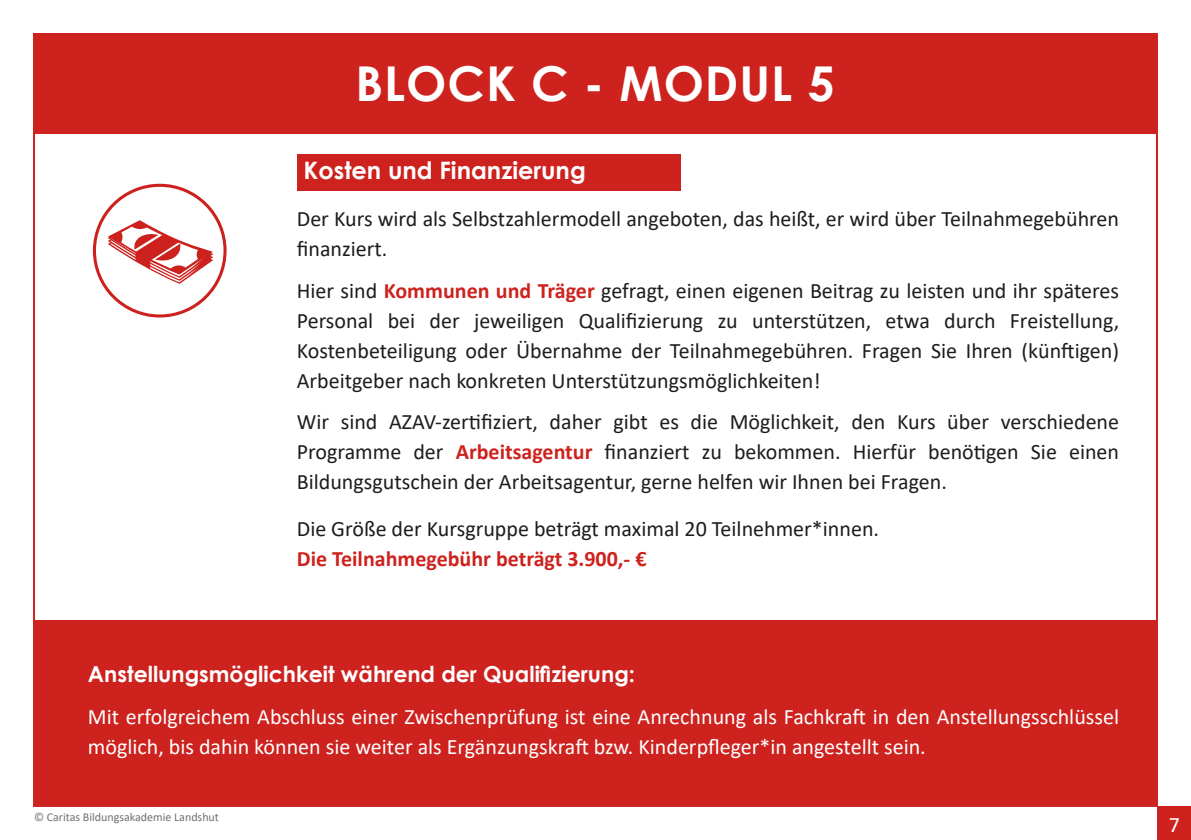
<style>
.page{position:relative;width:1191px;height:840px;background:#fff}
.page>*{position:absolute;margin:0;border:0;box-sizing:border-box;transform-origin:0 0}
.t1{font:700 48px "Century Gothic";letter-spacing:.02em;color:#fff}
.t2{font:700 24px "Century Gothic";color:#fff}
.t3{font:22px/30px "Calibri";color:#1d1d1b;text-align:justify}
.t4{font:22px/30px "Calibri";color:#fff}
.t5{font:700 22px "Century Gothic";color:#fff}
.t6{font:700 22px "Calibri";color:#cd221e}
.t7{font:12px "Calibri";color:#70706f}
.s1{font-weight:700;color:#cd221e}
</style>
<div class="page">
<div style="left:297px;top:154px;width:383px;height:36px;background:#cd221e"></div>
<div style="left:33px;top:33px;width:1124px;height:100px;background:#cd221e"></div>
<div style="left:34px;top:620px;width:1123px;height:185px;background:#cd221e"></div>
<div style="left:93px;top:184px;width:134px;height:133px;border:3px solid #cd211e;border-radius:50%"></div>
<svg style="left:108px;top:220px;width:105px;height:64px"></svg>
<div style="left:1158px;top:806px;width:33px;height:33px;background:#cd221e"></div>
<p class="t1" style="left:355px;top:47px;width:481px">BLOCK C - MODUL 5</p>
<p class="t2" style="left:303px;top:152px;width:284px">Kosten und Finanzierung</p>
<p class="t3" style="left:297px;top:203px;width:824px">Der Kurs wird als Selbstzahlermodell angeboten, das heißt, er wird über Teilnahmegebühren finanziert.</p>
<p class="t3" style="left:297px;top:275px;width:824px">Hier sind <span class="s1">Kommunen und Träger</span> gefragt, einen eigenen Beitrag zu leisten und ihr späteres Personal bei der jeweiligen Qualifizierung zu unterstützen, etwa durch Freistellung, Kostenbeteiligung oder Übernahme der Teilnahmegebühren. Fragen Sie Ihren (künftigen)<br>Arbeitgeber nach konkreten Unterstützungsmöglichkeiten!</p>
<p class="t3" style="left:297px;top:406px;width:824px">Wir sind AZAV-zertifiziert, daher gibt es die Möglichkeit, den Kurs über verschiedene Programme der <span class="s1">Arbeitsagentur</span> finanziert zu bekommen. Hierfür benötigen Sie einen Bildungsgutschein der Arbeitsagentur, gerne helfen wir Ihnen bei Fragen.</p>
<p class="t3" style="left:297px;top:513px;width:584px">Die Größe der Kursgruppe beträgt maximal 20 Teilnehmer*innen.</p>
<p class="t6" style="left:297px;top:543px;width:351px">Die Teilnahmegebühr beträgt 3.900,- €</p>
<p class="t5" style="left:88px;top:657px;width:548px">Anstellungsmöglichkeit während der Qualifizierung:</p>
<p class="t4" style="left:88px;top:700px;width:1032px">Mit erfolgreichem Abschluss einer Zwischenprüfung ist eine Anrechnung als Fachkraft in den Anstellungsschlüssel möglich, bis dahin können sie weiter als Ergänzungskraft bzw. Kinderpfleger*in angestellt sein.</p>
<p class="t7" style="left:34px;top:807px;width:186px">© Caritas Bildungsakademie Landshut</p>
<p class="t4" style="left:1168px;top:808px;width:13px">7</p>
</div>
